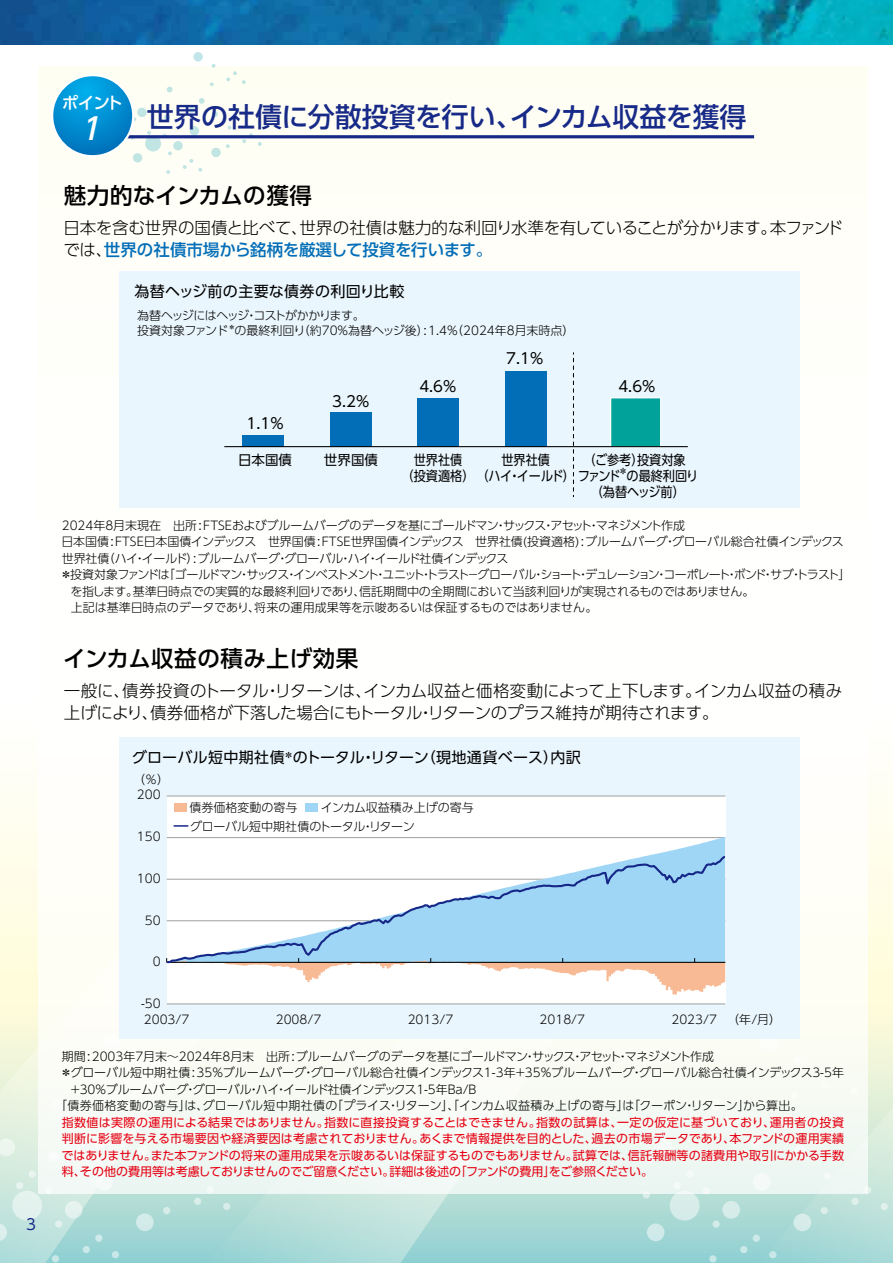
<style>
.page{position:relative;width:893px;height:1263px;background:#fff}
.page>*{position:absolute;margin:0;border:0;box-sizing:border-box;transform-origin:0 0}
.t1{font:500 30px "UD Shin Go Pro";color:#fff}
.t2{font:500 27px "UD Shin Go Pro";letter-spacing:-.01em;color:#172a88}
.t3{font:500 22.5px "UD Shin Go Pro";letter-spacing:.025em;color:#000}
.t4{font:300 16.5px/22.5px "UD Shin Go Pro";letter-spacing:-.015em;color:#000}
.t5{font:500 16.5px "UD Shin Go Pro";color:#fff}
.t6{font:15px "UD Shin Go Pro";letter-spacing:.025em;color:#000}
.t7{font:15px "UD Shin Go Pro";color:#172a88}
.t8{font:13.5px/16.2px "UD Shin Go Pro";color:#000;scale:.9 1}
.t9{font:13.5px "UD Shin Go Pro";color:#000}
.t10{font:300 12px/15px "UD Shin Go Pro";letter-spacing:-.01em;color:#000}
.t11{font:12px/16.5px "UD Shin Go Pro";letter-spacing:-.02em;color:#e60012;text-align:justify}
.t12{font:300 12px "UD Shin Go Pro";letter-spacing:-.035em;color:#000}
.t13{font:300 12px "UD Shin Go Pro";letter-spacing:-.095em;color:#000}
.t14{font:300 12px "UD Shin Go Pro";letter-spacing:.03em;color:#000}
.s1{font-weight:500;color:#036eb8}
</style>
<div class="page">
<svg style="left:0;top:788px;width:206px;height:475px;background:#d3eadd"></svg>
<svg style="left:206px;top:788px;width:687px;height:475px;background:#b9e0d8"></svg>
<div style="left:12px;top:1191px;width:30px;height:29px;background:#e3f2ee;border-radius:50%"></div>
<div style="left:136px;top:1213px;width:18px;height:18px;background:#d3ebe9;border-radius:50%"></div>
<div style="left:65px;top:1201px;width:18px;height:17px;background:#e5f2ef;border-radius:50%"></div>
<svg style="left:0;top:1138px;width:15px;height:18px"></svg>
<svg style="left:0;top:1223px;width:7px;height:18px"></svg>
<div style="left:29px;top:1170px;width:7px;height:8px;background:#e9f4ee;border-radius:50%"></div>
<div style="left:45px;top:1187px;width:7px;height:7px;background:#f7fbf9;border-radius:50%"></div>
<div style="left:16px;top:1182px;width:7px;height:7px;background:#e6f3ee;border-radius:50%"></div>
<div style="left:95px;top:1234px;width:7px;height:8px;background:#cee9e9;border-radius:50%"></div>
<div style="left:112px;top:1251px;width:7px;height:7px;background:#c8e7e8;border-radius:50%"></div>
<div style="left:83px;top:1246px;width:7px;height:7px;background:#cae8e8;border-radius:50%"></div>
<div style="left:55px;top:1220px;width:7px;height:7px;background:#e1f1ee;border-radius:50%"></div>
<div style="left:52px;top:1255px;width:7px;height:7px;background:#c6e7e8;border-radius:50%"></div>
<div style="left:223px;top:1203px;width:7px;height:7px;background:#d7ede9;border-radius:50%"></div>
<div style="left:194px;top:1198px;width:7px;height:7px;background:#d8ede9;border-radius:50%"></div>
<div style="left:163px;top:1207px;width:7px;height:7px;background:#d6ece9;border-radius:50%"></div>
<div style="left:670px;top:1191px;width:29px;height:29px;background:#d7ede9;border-radius:50%"></div>
<div style="left:722px;top:1201px;width:18px;height:18px;background:#d6ece9;border-radius:50%"></div>
<div style="left:647px;top:1223px;width:18px;height:18px;background:#d0eae9;border-radius:50%"></div>
<div style="left:703px;top:1187px;width:7px;height:7px;background:#f4f9f8;border-radius:50%"></div>
<svg style="left:643px;top:1191px;width:7px;height:7px"></svg>
<div style="left:753px;top:1234px;width:7px;height:8px;background:#cee9e9;border-radius:50%"></div>
<div style="left:740px;top:1246px;width:7px;height:7px;background:#cae8e8;border-radius:50%"></div>
<div style="left:713px;top:1220px;width:7px;height:8px;background:#d2ebe9;border-radius:50%"></div>
<div style="left:709px;top:1255px;width:7px;height:7px;background:#c6e7e8;border-radius:50%"></div>
<svg style="left:758px;top:1107px;width:135px;height:156px;background:#b7dfd9"></svg>
<div style="left:38px;top:66px;width:829px;height:1127px;background:linear-gradient(to bottom,#fffffa,#fafcf7)"></div>
<svg style="left:0;top:0;width:893px;height:44px;background:#0b7faa"></svg>
<svg style="left:145px;top:136px;width:16px;height:15px"></svg>
<div style="left:190px;top:126px;width:9px;height:10px;background:#c1e5e3;border-radius:50%"></div>
<div style="left:193px;top:52px;width:10px;height:9px;background:#c1e5e8;border-radius:50%"></div>
<svg style="left:211px;top:148px;width:10px;height:9px"></svg>
<div style="left:173px;top:141px;width:10px;height:9px;background:#c1e5e3;border-radius:50%"></div>
<svg style="left:137px;top:108px;width:10px;height:9px"></svg>
<div style="left:133px;top:153px;width:9px;height:10px;background:#c1e5e3;border-radius:50%"></div>
<svg style="left:212px;top:111px;width:6px;height:6px"></svg>
<svg style="left:189px;top:98px;width:16px;height:15px"></svg>
<svg style="left:167px;top:87px;width:6px;height:5px"></svg>
<svg style="left:147px;top:114px;width:23px;height:21px"></svg>
<svg style="left:183px;top:159px;width:19px;height:13px"></svg>
<svg style="left:168px;top:151px;width:4px;height:4px"></svg>
<svg style="left:166px;top:170px;width:4px;height:4px"></svg>
<svg style="left:226px;top:71px;width:20px;height:13px"></svg>
<svg style="left:212px;top:64px;width:3px;height:4px"></svg>
<svg style="left:210px;top:82px;width:4px;height:4px"></svg>
<svg style="left:242px;top:133px;width:20px;height:13px"></svg>
<svg style="left:228px;top:126px;width:3px;height:4px"></svg>
<svg style="left:226px;top:144px;width:4px;height:4px"></svg>
<div style="left:119px;top:271px;width:680px;height:237px;background:#eaf6fd"></div>
<hr style="left:106px;top:135px;width:648px;height:3px;background:#172a88">
<svg style="left:52px;top:75px;width:81px;height:81px;background:#0993d3"></svg>
<div style="left:51px;top:74px;width:83px;height:83px;border:2px solid #fff;border-radius:50%"></div>
<div style="left:119px;top:738px;width:680px;height:301px;background:#eaf6fd"></div>
<div style="left:611px;top:398px;width:50px;height:49px;background:#00a29a"></div>
<div style="left:610px;top:397px;width:51px;height:50px;border:1px solid #fff"></div>
<div style="left:242px;top:435px;width:41px;height:12px;background:#036eb8"></div>
<div style="left:330px;top:413px;width:41px;height:34px;background:#036eb8"></div>
<div style="left:418px;top:398px;width:41px;height:49px;background:#036eb8"></div>
<div style="left:505px;top:371px;width:41px;height:76px;background:#036eb8"></div>
<hr style="left:224px;top:446px;width:464px;height:1px;background:#000">
<svg style="left:573px;top:352px;width:1px;height:145px"></svg>
<div style="left:167px;top:796px;width:558px;height:208px;background:#fff"></div>
<div style="left:174px;top:803px;width:12px;height:9px;background:#f7ba95"></div>
<div style="left:306px;top:803px;width:12px;height:9px;background:#9fd6f5"></div>
<svg style="left:174px;top:825px;width:14px;height:2px"></svg>
<hr style="left:167px;top:1004px;width:558px;height:1px;background:#9fa0a0">
<hr style="left:167px;top:837px;width:558px;height:1px;background:#9fa0a0">
<hr style="left:167px;top:796px;width:558px;height:1px;background:#9fa0a0">
<svg style="left:169px;top:837px;width:556px;height:17px"></svg>
<svg style="left:226px;top:964px;width:499px;height:30px"></svg>
<svg style="left:166px;top:854px;width:560px;height:110px"></svg>
<p class="t7" style="left:26px;top:1212px;width:11px">3</p>
<h3 class="t5" style="left:62px;top:89px;width:63px">ポイント</h3>
<h1 class="t1" style="left:82px;top:105px;width:21px">1</h1>
<h2 class="t2" style="left:147px;top:95px;width:601px">世界の社債に分散投資を行い、インカム収益を獲得</h2>
<h3 class="t3" style="left:64px;top:177px;width:250px">魅力的なインカムの獲得</h3>
<h3 class="t4" style="left:64px;top:215px;width:781px">日本を含む世界の国債と比べて、世界の社債は魅力的な利回り水準を有していることが分かります。本ファンドでは、<span class="s1">世界の社債市場から銘柄を厳選して投資を行います。</span></h3>
<p class="t6" style="left:134px;top:279px;width:271px">為替ヘッジ前の主要な債券の利回り比較</p>
<p class="t10" style="left:137px;top:307px;width:439px">為替ヘッジにはヘッジ・コストがかかります。<br>投資対象ファンド<sup>＊</sup>の最終利回り（約70%為替ヘッジ後）:1.4％（2024年8月末時点）</p>
<p class="t6" style="left:506px;top:346px;width:39px">7.1%</p>
<p class="t6" style="left:246px;top:411px;width:39px">1.1%</p>
<p class="t6" style="left:332px;top:389px;width:39px">3.2%</p>
<p class="t6" style="left:419px;top:374px;width:39px">4.6%</p>
<p class="t6" style="left:618px;top:374px;width:39px">4.6%</p>
<p class="t8" style="left:583px;top:451px;width:115px">（ご参考）投資対象</p>
<p class="t8" style="left:591px;top:484px;width:106px">（為替ヘッジ前）</p>
<p class="t9" style="left:238px;top:449px;width:56px">日本国債</p>
<p class="t9" style="left:324px;top:449px;width:56px">世界国債</p>
<p class="t8" style="left:402px;top:451px;width:331px;text-indent:12px">世界社債<br>（投資適格）（ハイ・イールド）ファンド<sup>＊</sup>の最終利回り</p>
<p class="t8" style="left:501px;top:451px;width:56px">世界社債</p>
<p class="t10" style="left:62px;top:517px;width:625px">2024年8月末現在　出所:FTSEおよびブルームバーグのデータを基にゴールドマン・サックス・アセット・マネジメント作成</p>
<p class="t10" style="left:62px;top:534px;width:784px">日本国債:FTSE日本国債インデックス　世界国債:FTSE世界国債インデックス　世界社債(投資適格):ブルームバーグ・グローバル総合社債インデックス</p>
<p class="t12" style="left:62px;top:548px;width:448px">世界社債（ハイ・イールド）:ブルームバーグ・グローバル・ハイ・イールド社債インデックス</p>
<p class="t13" style="left:60px;top:565px;width:792px">＊投資対象ファンドは「ゴールドマン・サックス・インベストメント・ユニット・トラスト－グローバル・ショート・デュレーション・コーポレート・ボンド・サブ・トラスト」</p>
<p class="t10" style="left:70px;top:583px;width:686px">を指します。基準日時点での実質的な最終利回りであり、信託期間中の全期間において当該利回りが実現されるものではありません。</p>
<p class="t10" style="left:71px;top:600px;width:528px">上記は基準日時点のデータであり、将来の運用成果等を示唆あるいは保証するものではありません。</p>
<h3 class="t3" style="left:63px;top:640px;width:297px">インカム収益の積み上げ効果</h3>
<h3 class="t4" style="left:64px;top:679px;width:780px">一般に、債券投資のトータル・リターンは、インカム収益と価格変動によって上下します。インカム収益の積み上げにより、債券価格が下落した場合にもトータル・リターンのプラス維持が期待されます。</h3>
<p class="t6" style="left:132px;top:745px;width:450px">グローバル短中期社債<sup>＊</sup>のトータル・リターン（現地通貨ベース）内訳</p>
<p class="t10" style="left:133px;top:771px;width:38px">（％）</p>
<p class="t10" style="left:137px;top:786px;width:25px">200</p>
<p class="t10" style="left:137px;top:828px;width:25px">150</p>
<p class="t10" style="left:137px;top:870px;width:25px">100</p>
<p class="t10" style="left:145px;top:912px;width:17px">50</p>
<p class="t10" style="left:153px;top:954px;width:9px">0</p>
<p class="t10" style="left:141px;top:996px;width:21px">-50</p>
<p class="t10" style="left:190px;top:798px;width:285px;line-height:18.6px;text-indent:131px">インカム収益積み上げの寄与グローバル短中期社債のトータル・リターン</p>
<p class="t10" style="left:190px;top:799px;width:109px">債券価格変動の寄与</p>
<p class="t10" style="left:144px;top:1012px;width:47px">2003/7</p>
<p class="t10" style="left:276px;top:1012px;width:47px">2008/7</p>
<p class="t10" style="left:408px;top:1012px;width:47px">2013/7</p>
<p class="t10" style="left:540px;top:1012px;width:47px">2018/7</p>
<p class="t10" style="left:671px;top:1012px;width:111px">2023/7 （年/月）</p>
<p class="t10" style="left:62px;top:1048px;width:654px">期間:2003年7月末～2024年8月末　出所:ブルームバーグのデータを基にゴールドマン・サックス・アセット・マネジメント作成</p>
<p class="t10" style="left:60px;top:1065px;width:785px">＊グローバル短中期社債:35%ブルームバーグ・グローバル総合社債インデックス1-3年+35%ブルームバーグ・グローバル総合社債インデックス3-5年</p>
<p class="t12" style="left:71px;top:1079px;width:407px">+30%ブルームバーグ・グローバル・ハイ・イールド社債インデックス1-5年Ba/B</p>
<p class="t14" style="left:55px;top:1096px;width:749px">「債券価格変動の寄与」は、グローバル短中期社債の「プライス・リターン」、「インカム収益積み上げの寄与」は「クーポン・リターン」から算出。</p>
<p class="t11" style="left:62px;top:1114px;width:784px">指数値は実際の運用による結果ではありません。指数に直接投資することはできません。指数の試算は、一定の仮定に基づいており、運用者の投資判断に影響を与える市場要因や経済要因は考慮されておりません。あくまで情報提供を目的とした、過去の市場データであり、本ファンドの運用実績ではありません。また本ファンドの将来の運用成果を示唆あるいは保証するものでもありません。試算では、信託報酬等の諸費用や取引にかかる手数料、その他の費用等は考慮しておりませんのでご留意ください。詳細は後述の「ファンドの費用」をご参照ください。</p>
</div>
